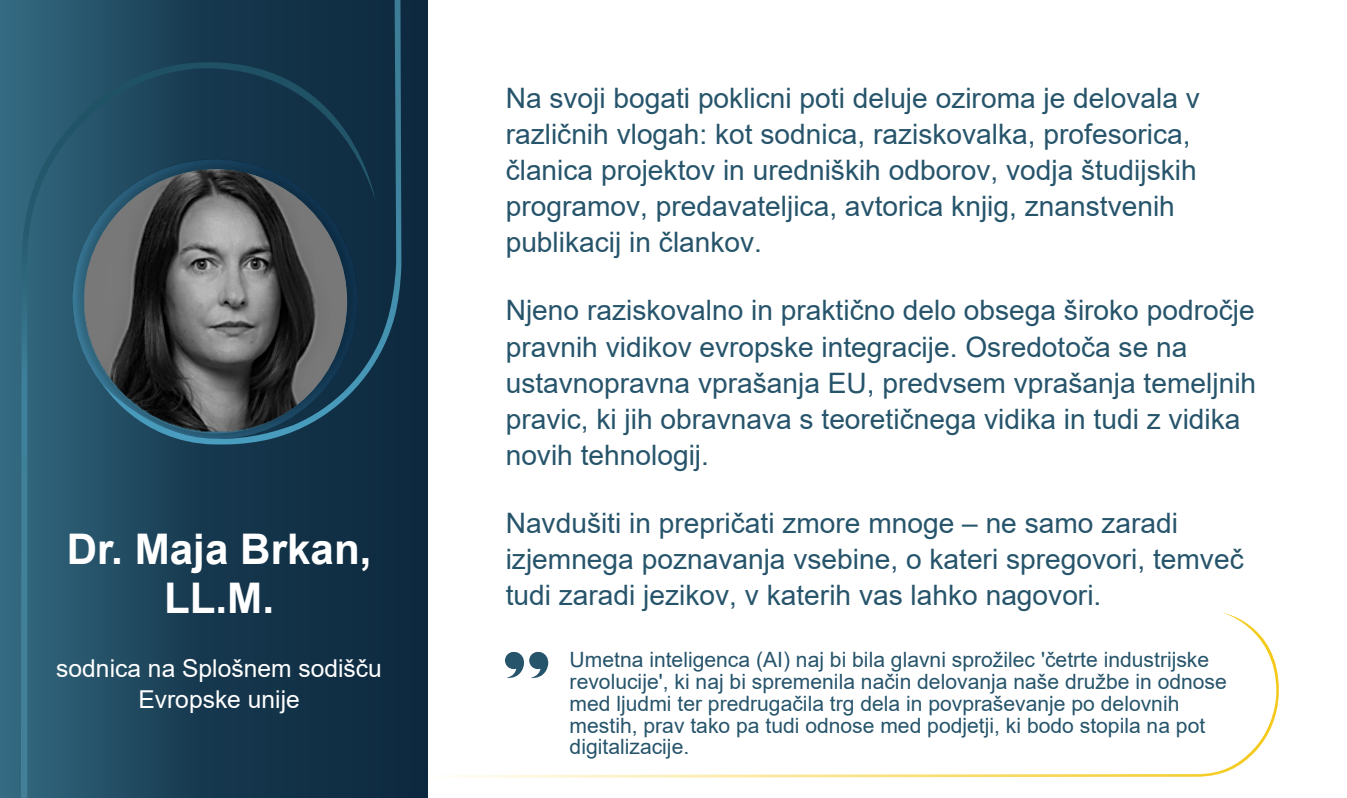
<style>
.page{position:relative;width:1347px;height:798px;background:#fff}
.page>*{position:absolute;margin:0;border:0;box-sizing:border-box;transform-origin:0 0}
.t1{font:700 42.12px/49.2px "Arial";color:#fff;text-align:center}
.t2{font:28.12px/36.1px "Arial";color:#26546b}
.t3{font:24.62px/31.6px "Arial";color:#fff;text-align:center}
.t4{font:21.12px/21.8px "Arial";color:#26546b}
</style>
<div class="page">
<svg style="left:456px;top:612px;width:823px;height:165px"></svg>
<svg style="left:0;top:0;width:428px;height:797px;background:#1c4359"></svg>
<svg style="left:21px;top:62px;width:355px;height:735px;background:#1e465d"></svg>
<img style="left:85px;top:169px;width:18px;height:262px">
<svg style="left:103px;top:0;width:298px;height:444px;background:#304653"></svg>
<svg style="left:505px;top:651px;width:43px;height:27px"></svg>
<h1 class="t1" style="left:67px;top:528px;width:306px">Dr. Maja Brkan,<br>LL.M.</h1>
<p class="t3" style="left:56px;top:654px;width:327px">sodnica na Splošnem sodišču<br>Evropske unije</p>
<p class="t2" style="left:506px;top:82px;width:696px">Na svoji bogati poklicni poti deluje oziroma je delovala v različnih vlogah: kot sodnica, raziskovalka, profesorica, članica projektov in uredniških odborov, vodja študijskih programov, predavateljica, avtorica knjig, znanstvenih publikacij in člankov.</p>
<p class="t2" style="left:506px;top:295px;width:752px">Njeno raziskovalno in praktično delo obsega široko področje pravnih vidikov evropske integracije. Osredotoča se na ustavnopravna vprašanja EU, predvsem vprašanja temeljnih pravic, ki jih obravnava s teoretičnega vidika in tudi z vidika novih tehnologij.</p>
<p class="t2" style="left:506px;top:507px;width:739px">Navdušiti in prepričati zmore mnoge – ne samo zaradi izjemnega poznavanja vsebine, o kateri spregovori, temveč tudi zaradi jezikov, v katerih vas lahko nagovori.</p>
<p class="t4" style="left:570px;top:650px;width:659px">Umetna inteligenca (AI) naj bi bila glavni sprožilec 'četrte industrijske revolucije', ki naj bi spremenila način delovanja naše družbe in odnose med ljudmi ter predrugačila trg dela in povpraševanje po delovnih mestih, prav tako pa tudi odnose med podjetji, ki bodo stopila na pot digitalizacije.</p>
</div>
